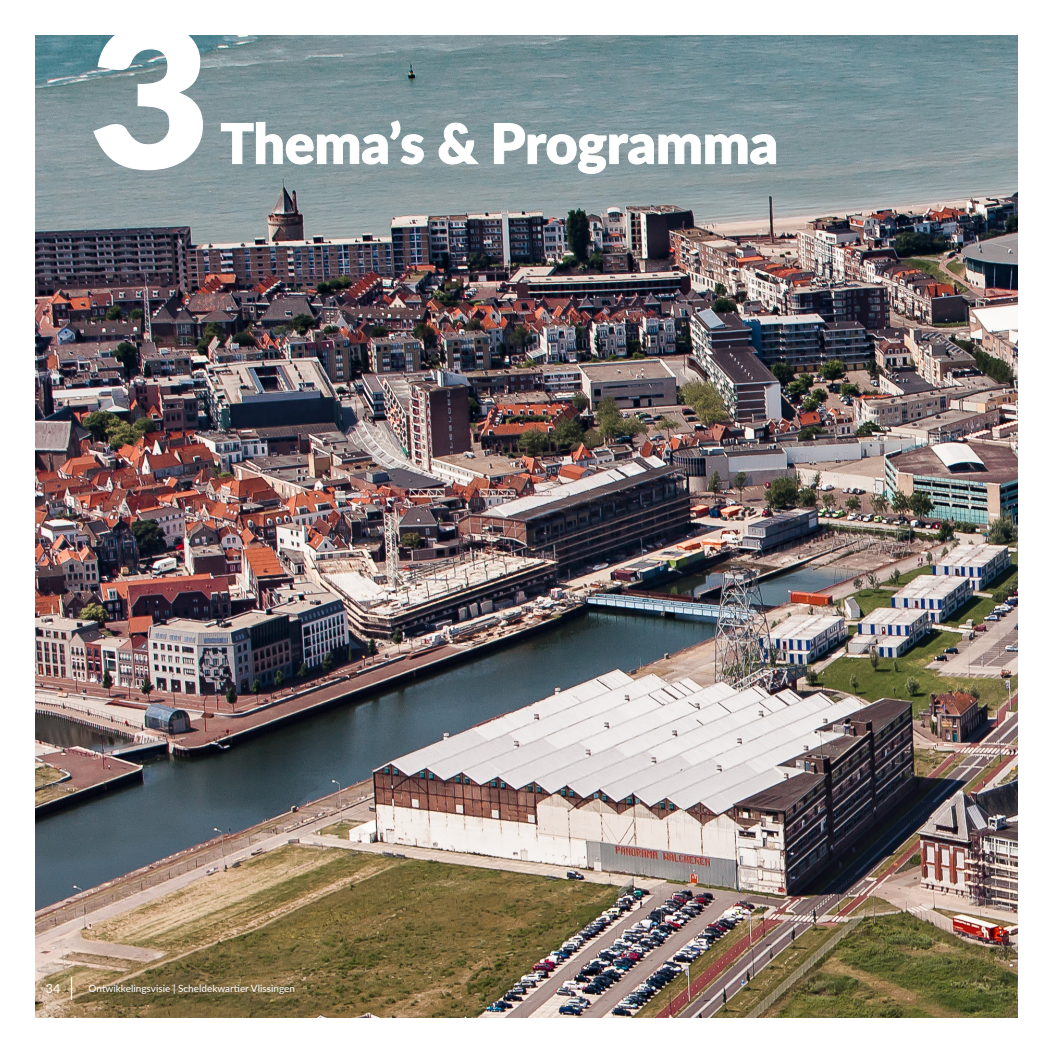
<style>
.page{position:relative;width:1053px;height:1053px;background:#fff}
.page>*{position:absolute;margin:0;border:0;box-sizing:border-box;transform-origin:0 0}
.t1{font:900 195.38px "Lato";color:#fff;scale:1.07 1}
.t2{font:900 55px "Lato";color:#fff}
.t3{font:12.5px "Lato";color:#fff}
.t4{font:10px "Lato";color:#fff}
</style>
<div class="page">
<img style="left:35px;top:35px;width:982px;height:982px">
<svg style="left:221px;top:120px;width:203px;height:45px"></svg>
<svg style="left:438px;top:122px;width:40px;height:43px"></svg>
<svg style="left:493px;top:123px;width:283px;height:51px"></svg>
<svg style="left:92px;top:35px;width:112px;height:136px"></svg>
<svg style="left:71px;top:976px;width:1px;height:23px"></svg>
<p class="t1" style="left:89px;top:-50px;width:115px">3</p>
<p class="t2" style="left:220px;top:102px;width:559px">Thema’s &amp; Programma</p>
<p class="t3" style="left:46px;top:979px;width:16px">34</p>
<p class="t4" style="left:89px;top:981px;width:208px">Ontwikkelingsvisie | Scheldekwartier Vlissingen</p>
</div>
